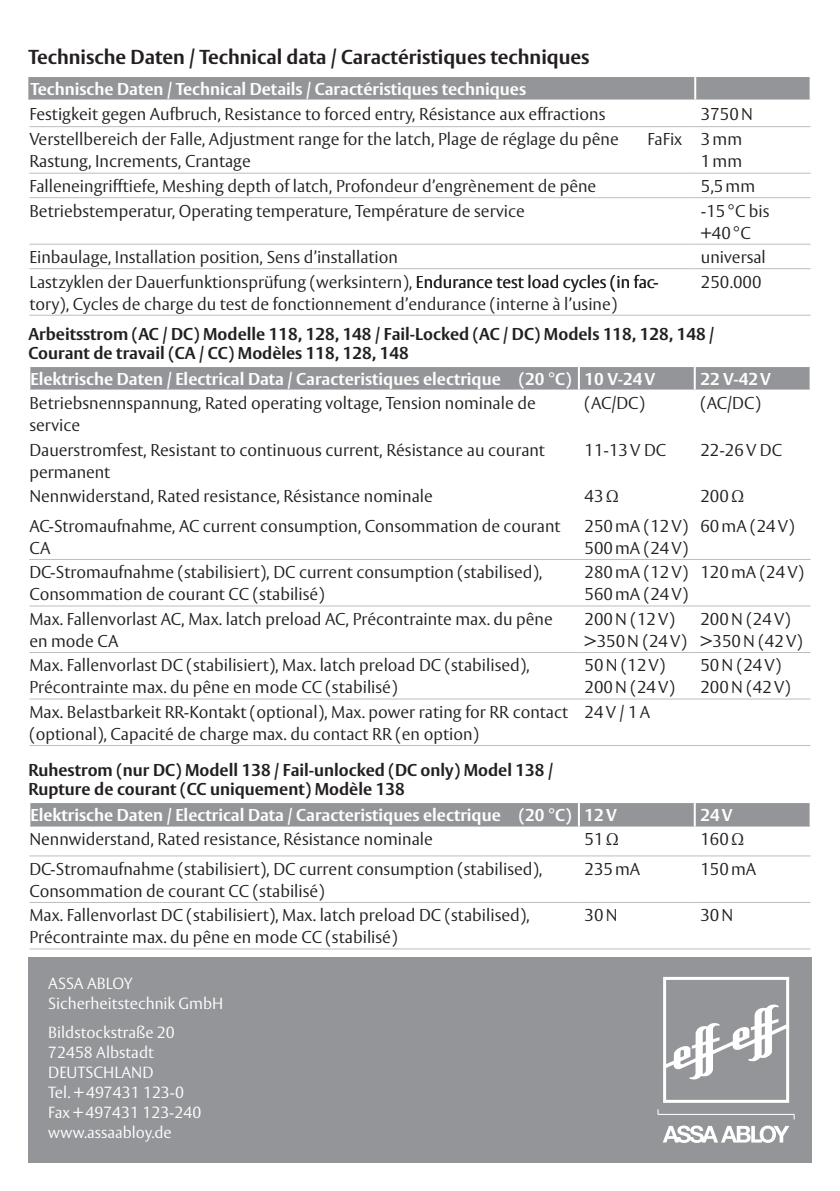
<style>
.page{position:relative;width:840px;height:1191px;background:#fff}
.page>*{position:absolute;margin:0;border:0;box-sizing:border-box;transform-origin:0 0}
.Überschrift_2_DE{font:700 20px "ASSA Vesta";color:#231f20}
.Tabelle_Zelle{font:300 17px/22px "ASSA Vesta";color:#231f20}
.Überschrift_3_DE{font:700 17px/19px "ASSA Vesta";color:#231f20}
.Tabelle_Kopfzeile_Gr{font:700 17px "ASSA Vesta";color:#fff}
.Rückseite_Text{font:300 16px/20px "ASSA Vesta";color:#fff}
</style>
<div class="page">
<div style="left:28px;top:957px;width:783px;height:205px;background:#939598"></div>
<svg style="left:657px;top:1109px;width:137px;height:10px"></svg>
<svg style="left:662px;top:1125px;width:127px;height:18px"></svg>
<svg style="left:666px;top:1004px;width:118px;height:76px"></svg>
<div style="left:662px;top:977px;width:126px;height:125px;border:3px solid #fff"></div>
<div style="left:30px;top:77px;width:779px;height:23px;background:#939598"></div>
<hr style="left:29px;top:126px;width:665px;height:1px;background:#bcbdc0">
<hr style="left:694px;top:126px;width:116px;height:1px;background:#bcbdc0">
<hr style="left:29px;top:173px;width:665px;height:1px;background:#bcbdc0">
<hr style="left:694px;top:173px;width:116px;height:1px;background:#bcbdc0">
<hr style="left:29px;top:197px;width:665px;height:1px;background:#bcbdc0">
<hr style="left:694px;top:197px;width:116px;height:1px;background:#bcbdc0">
<hr style="left:29px;top:244px;width:665px;height:1px;background:#bcbdc0">
<hr style="left:694px;top:244px;width:116px;height:1px;background:#bcbdc0">
<hr style="left:29px;top:268px;width:665px;height:1px;background:#bcbdc0">
<hr style="left:694px;top:268px;width:116px;height:1px;background:#bcbdc0">
<hr style="left:29px;top:315px;width:665px;height:1px;background:#bcbdc0">
<hr style="left:694px;top:315px;width:116px;height:1px;background:#bcbdc0">
<hr style="left:28px;top:77px;width:2px;height:23px;background:#939598">
<hr style="left:693px;top:77px;width:2px;height:23px;background:#fff">
<div style="left:30px;top:367px;width:779px;height:22px;background:#939598"></div>
<hr style="left:577px;top:367px;width:2px;height:22px;background:#fff">
<hr style="left:693px;top:367px;width:2px;height:22px;background:#fff">
<hr style="left:29px;top:605px;width:549px;height:1px;background:#bcbdc0">
<hr style="left:29px;top:652px;width:549px;height:1px;background:#bcbdc0">
<hr style="left:29px;top:698px;width:549px;height:1px;background:#bcbdc0">
<hr style="left:29px;top:745px;width:549px;height:1px;background:#bcbdc0">
<hr style="left:29px;top:559px;width:549px;height:1px;background:#bcbdc0">
<hr style="left:578px;top:559px;width:116px;height:1px;background:#bcbdc0">
<hr style="left:694px;top:559px;width:116px;height:1px;background:#bcbdc0">
<hr style="left:578px;top:605px;width:116px;height:1px;background:#bcbdc0">
<hr style="left:694px;top:605px;width:116px;height:1px;background:#bcbdc0">
<hr style="left:578px;top:652px;width:116px;height:1px;background:#bcbdc0">
<hr style="left:694px;top:652px;width:116px;height:1px;background:#bcbdc0">
<hr style="left:578px;top:698px;width:116px;height:1px;background:#bcbdc0">
<hr style="left:694px;top:698px;width:116px;height:1px;background:#bcbdc0">
<hr style="left:578px;top:745px;width:116px;height:1px;background:#bcbdc0">
<hr style="left:694px;top:745px;width:116px;height:1px;background:#bcbdc0">
<div style="left:30px;top:803px;width:779px;height:23px;background:#939598"></div>
<hr style="left:577px;top:803px;width:2px;height:23px;background:#fff">
<hr style="left:693px;top:803px;width:2px;height:23px;background:#fff">
<hr style="left:29px;top:902px;width:549px;height:1px;background:#bcbdc0">
<hr style="left:29px;top:948px;width:549px;height:1px;background:#bcbdc0">
<hr style="left:29px;top:855px;width:549px;height:1px;background:#bcbdc0">
<hr style="left:578px;top:855px;width:116px;height:1px;background:#bcbdc0">
<hr style="left:694px;top:855px;width:116px;height:1px;background:#bcbdc0">
<hr style="left:578px;top:902px;width:116px;height:1px;background:#bcbdc0">
<hr style="left:694px;top:902px;width:116px;height:1px;background:#bcbdc0">
<hr style="left:578px;top:948px;width:116px;height:1px;background:#bcbdc0">
<hr style="left:694px;top:948px;width:116px;height:1px;background:#bcbdc0">
<p class="Überschrift_2_DE" style="left:28px;top:44px;width:562px">Technische Daten / Technical data / Caractéristiques techniques</p>
<p class="Tabelle_Kopfzeile_Gr" style="left:30px;top:78px;width:497px">Technische Daten / Technical Details / Caractéristiques techniques</p>
<p class="Tabelle_Zelle" style="left:29px;top:104px;width:577px">Festigkeit gegen Aufbruch, Resistance to forced entry, Résistance aux effractions</p>
<p class="Tabelle_Zelle" style="left:700px;top:104px;width:53px">3750N</p>
<p class="Tabelle_Zelle" style="left:29px;top:129px;width:590px">Verstellbereich der Falle, Adjustment range for the latch, Plage de réglage du pêne</p>
<p class="Tabelle_Zelle" style="left:647px;top:129px;width:36px">FaFix</p>
<p class="Tabelle_Zelle" style="left:29px;top:151px;width:223px">Rastung, Increments, Crantage</p>
<p class="Tabelle_Zelle" style="left:700px;top:129px;width:43px">3mm<br>1mm</p>
<p class="Tabelle_Zelle" style="left:29px;top:176px;width:568px">Falleneingrifftiefe, Meshing depth of latch, Profondeur d’engrènement de pêne</p>
<p class="Tabelle_Zelle" style="left:700px;top:176px;width:56px">5,5mm</p>
<p class="Tabelle_Zelle" style="left:29px;top:200px;width:497px">Betriebstemperatur, Operating temperature, Température de service</p>
<p class="Tabelle_Zelle" style="left:700px;top:200px;width:70px">-15°C bis +40°C</p>
<p class="Tabelle_Zelle" style="left:29px;top:247px;width:370px">Einbaulage, Installation position, Sens d’installation</p>
<p class="Tabelle_Zelle" style="left:700px;top:247px;width:66px">universal</p>
<p class="Tabelle_Zelle" style="left:29px;top:271px;width:630px">Lastzyklen der Dauerfunktionsprüfung (werksintern), Endurance test load cycles (in fac&shy;tory), Cycles de charge du test de fonctionnement d’endurance (interne à l’usine)</p>
<p class="Tabelle_Zelle" style="left:700px;top:271px;width:62px">250.000</p>
<p class="Überschrift_3_DE" style="left:28px;top:325px;width:687px">Arbeitsstrom (AC / DC) Modelle 118, 128, 148 / Fail-Locked (AC / DC) Models 118, 128, 148 /<br>Courant de travail (CA / CC) Modèles 118, 128, 148</p>
<p class="Tabelle_Kopfzeile_Gr" style="left:30px;top:368px;width:542px">Elektrische Daten / Electrical Data / Caracteristiques electrique (20 °C)</p>
<p class="Tabelle_Kopfzeile_Gr" style="left:584px;top:368px;width:72px">10 V-24V</p>
<p class="Tabelle_Kopfzeile_Gr" style="left:700px;top:368px;width:72px">22 V-42V</p>
<p class="Tabelle_Zelle" style="left:29px;top:393px;width:507px">Betriebsnennspannung, Rated operating voltage, Tension nominale de service</p>
<p class="Tabelle_Zelle" style="left:584px;top:393px;width:62px">(AC/DC)</p>
<p class="Tabelle_Zelle" style="left:700px;top:393px;width:62px">(AC/DC)</p>
<p class="Tabelle_Zelle" style="left:29px;top:440px;width:517px">Dauerstromfest, Resistant to continuous current, Résistance au courant permanent</p>
<p class="Tabelle_Zelle" style="left:584px;top:440px;width:83px">11-13V DC</p>
<p class="Tabelle_Zelle" style="left:700px;top:440px;width:83px">22-26V DC</p>
<p class="Tabelle_Zelle" style="left:29px;top:486px;width:404px">Nennwiderstand, Rated resistance, Résistance nominale</p>
<p class="Tabelle_Zelle" style="left:584px;top:486px;width:36px">43Ω</p>
<p class="Tabelle_Zelle" style="left:700px;top:486px;width:45px">200Ω</p>
<p class="Tabelle_Zelle" style="left:29px;top:515px;width:532px">AC-Stromaufnahme, AC current consumption, Consommation de courant<br>CA</p>
<p class="Tabelle_Zelle" style="left:584px;top:515px;width:105px">250mA (12V)<br>500mA (24V)</p>
<p class="Tabelle_Zelle" style="left:700px;top:515px;width:95px">60mA (24V)</p>
<p class="Tabelle_Zelle" style="left:29px;top:562px;width:514px">DC-Stromaufnahme (stabilisiert), DC current consumption (stabilised),<br>Consommation de courant CC (stabilisé)</p>
<p class="Tabelle_Zelle" style="left:584px;top:562px;width:105px">280mA (12V)<br>560mA (24V)</p>
<p class="Tabelle_Zelle" style="left:700px;top:562px;width:105px">120mA (24V)</p>
<p class="Tabelle_Zelle" style="left:29px;top:608px;width:524px">Max. Fallenvorlast AC, Max. latch preload AC, Précontrainte max. du pêne en mode CA</p>
<p class="Tabelle_Zelle" style="left:584px;top:608px;width:104px">200N (12V) &gt;350N (24V)</p>
<p class="Tabelle_Zelle" style="left:700px;top:608px;width:104px">200N (24V) &gt;350N (42V)</p>
<p class="Tabelle_Zelle" style="left:29px;top:655px;width:501px">Max. Fallenvorlast DC (stabilisiert), Max. latch preload DC (stabilised),<br>Précontrainte max. du pêne en mode CC (stabilisé)</p>
<p class="Tabelle_Zelle" style="left:584px;top:655px;width:92px">50N (12V)<br>200N (24V)</p>
<p class="Tabelle_Zelle" style="left:700px;top:655px;width:92px">50N (24V)<br>200N (42V)</p>
<p class="Tabelle_Zelle" style="left:29px;top:701px;width:540px">Max. Belastbarkeit RR-Kontakt (optional), Max. power rating for RR contact (optional), Capacité de charge max. du contact RR (en option)</p>
<p class="Tabelle_Zelle" style="left:584px;top:701px;width:67px">24V / 1A</p>
<p class="Überschrift_3_DE" style="left:28px;top:761px;width:526px">Ruhestrom (nur DC) Modell 138 / Fail-unlocked (DC only) Model 138 /<br>Rupture de courant (CC uniquement) Modèle 138</p>
<p class="Tabelle_Kopfzeile_Gr" style="left:30px;top:804px;width:542px">Elektrische Daten / Electrical Data / Caracteristiques electrique (20 °C)</p>
<p class="Tabelle_Kopfzeile_Gr" style="left:584px;top:804px;width:34px">12V</p>
<p class="Tabelle_Kopfzeile_Gr" style="left:700px;top:804px;width:34px">24V</p>
<p class="Tabelle_Zelle" style="left:29px;top:829px;width:404px">Nennwiderstand, Rated resistance, Résistance nominale</p>
<p class="Tabelle_Zelle" style="left:584px;top:829px;width:36px">51Ω</p>
<p class="Tabelle_Zelle" style="left:700px;top:829px;width:45px">160Ω</p>
<p class="Tabelle_Zelle" style="left:29px;top:858px;width:514px">DC-Stromaufnahme (stabilisiert), DC current consumption (stabilised),<br>Consommation de courant CC (stabilisé)</p>
<p class="Tabelle_Zelle" style="left:584px;top:858px;width:57px">235mA</p>
<p class="Tabelle_Zelle" style="left:700px;top:858px;width:57px">150mA</p>
<p class="Tabelle_Zelle" style="left:29px;top:905px;width:501px">Max. Fallenvorlast DC (stabilisiert), Max. latch preload DC (stabilised),<br>Précontrainte max. du pêne en mode CC (stabilisé)</p>
<p class="Tabelle_Zelle" style="left:584px;top:905px;width:34px">30N</p>
<p class="Tabelle_Zelle" style="left:700px;top:905px;width:34px">30N</p>
<p class="Rückseite_Text" style="left:48px;top:974px;width:177px">ASSA ABLOY<br>Sicherheitstechnik GmbH</p>
<p class="Rückseite_Text" style="left:48px;top:1023px;width:154px">Bildstockstraße 20<br>72458 Albstadt<br>DEUTSCHLAND<br>Tel. +497431 123-0<br>Fax +497431 123-240 www.assaabloy.de</p>
</div>
